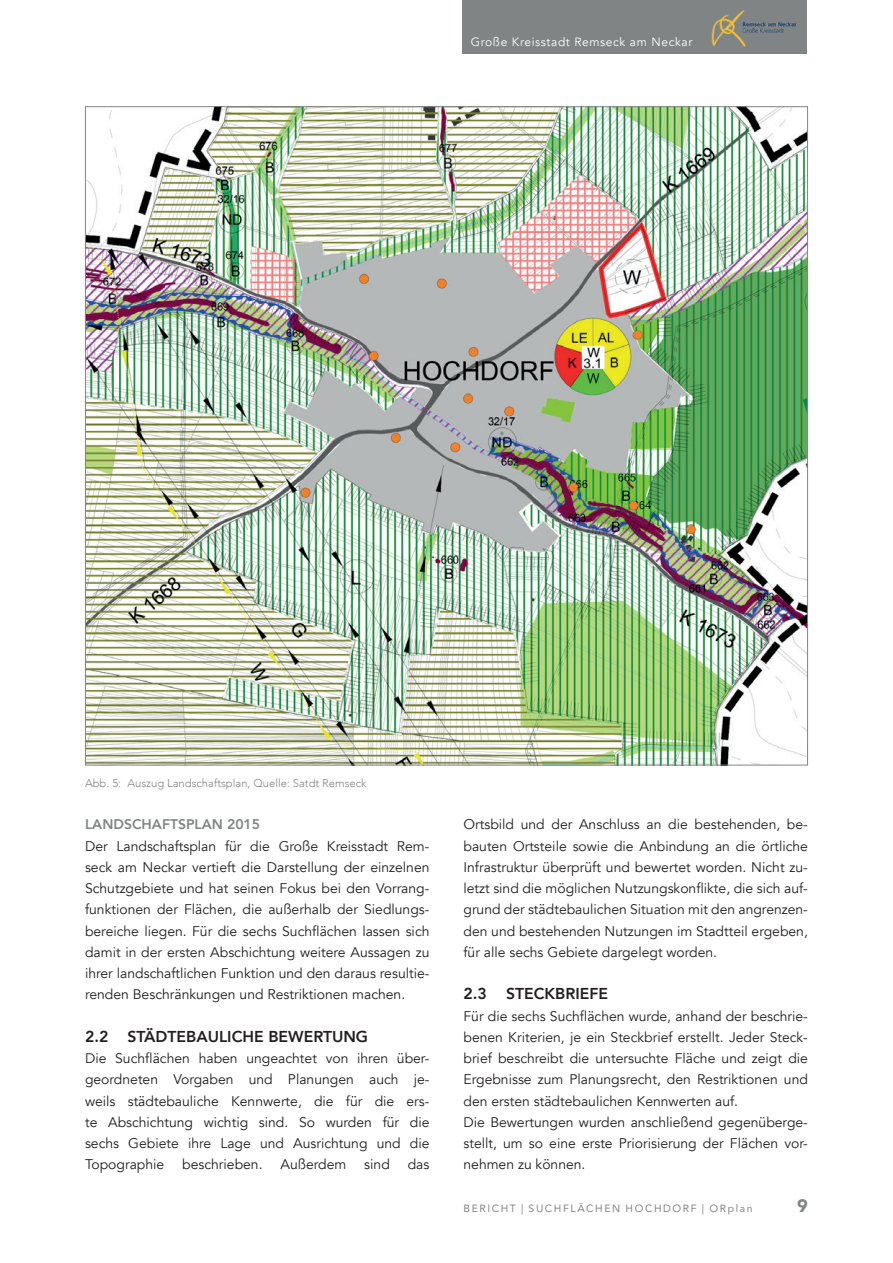
<style>
.page{position:relative;width:893px;height:1263px;background:#fff}
.page>*{position:absolute;margin:0;border:0;box-sizing:border-box;transform-origin:0 0}
.t1{font:900 18px "Avenir";color:#818485}
.t2{font:800 15.75px "Avenir";color:#231f20}
.t3{font:13.95px/21.3px "Avenir";color:#231f20;text-align:justify}
.t4{font:800 13.95px "Avenir";color:#818485}
.t5{font:12px "Avenir";letter-spacing:.05em;color:#fff}
.t6{font:300 11.25px "Avenir";color:#818485}
.t7{font:10.5px "Avenir";letter-spacing:.15em;color:#818485}
</style>
<div class="page">
<div style="left:462px;top:0;width:345px;height:54px;background:#818485"></div>
<img style="left:711px;top:10px;width:86px;height:37px">
<img style="left:87px;top:108px;width:719px;height:655px">
<p class="t5" style="left:471px;top:34px;width:223px">Große Kreisstadt Remseck am Neckar</p>
<p class="t6" style="left:85px;top:776px;width:283px">Abb. 5: Auszug Landschaftsplan, Quelle: Satdt Remseck</p>
<p class="t4" style="left:85px;top:813px;width:177px">LANDSCHAFTSPLAN 2015</p>
<p class="t3" style="left:85px;top:835px;width:346px">Der Landschaftsplan für die Große Kreisstadt Rem&shy;seck am Neckar vertieft die Darstellung der einzelnen Schutzgebiete und hat seinen Fokus bei den Vorrang&shy;funktionen der Flächen, die außerhalb der Siedlungs&shy;bereiche liegen. Für die sechs Suchflächen lassen sich damit in der ersten Abschichtung weitere Aussagen zu ihrer landschaftlichen Funktion und den daraus resultie&shy;renden Beschränkungen und Restriktionen machen.</p>
<p class="t2" style="left:85px;top:1024px;width:285px">2.2 STÄDTEBAULICHE BEWERTUNG</p>
<p class="t3" style="left:85px;top:1048px;width:346px">Die Suchflächen haben ungeachtet von ihren über&shy;geordneten Vorgaben und Planungen auch je&shy;weils städtebauliche Kennwerte, die für die ers&shy;te Abschichtung wichtig sind. So wurden für die sechs Gebiete ihre Lage und Ausrichtung und die Topographie</p>
<p class="t3" style="left:182px;top:1154px;width:82px">beschrieben.</p>
<p class="t3" style="left:280px;top:1154px;width:67px">Außerdem</p>
<p class="t3" style="left:364px;top:1154px;width:27px">sind</p>
<p class="t3" style="left:408px;top:1154px;width:23px">das</p>
<p class="t3" style="left:463px;top:814px;width:346px">Ortsbild und der Anschluss an die bestehenden, be&shy;bauten Ortsteile sowie die Anbindung an die örtliche Infrastruktur überprüft und bewertet worden. Nicht zu&shy;letzt sind die möglichen Nutzungskonflikte, die sich auf&shy;grund der städtebaulichen Situation mit den angrenzen&shy;den und bestehenden Nutzungen im Stadtteil ergeben, für alle sechs Gebiete dargelegt worden.</p>
<p class="t2" style="left:463px;top:981px;width:146px">2.3 STECKBRIEFE</p>
<p class="t3" style="left:463px;top:1005px;width:346px;text-align:left">Für die sechs Suchflächen wurde, anhand der beschrie&shy;benen Kriterien, je ein Steckbrief erstellt. Jeder Steck&shy;brief beschreibt die untersuchte Fläche und zeigt die Ergebnisse zum Planungsrecht, den Restriktionen und den ersten städtebaulichen Kennwerten auf.<br>Die Bewertungen wurden anschließend gegenüberge&shy;stellt, um so eine erste Priorisierung der Flächen vor&shy;nehmen zu können.</p>
<p class="t7" style="left:463px;top:1200px;width:291px">BERICHT | SUCHFLÄCHEN HOCHDORF | ORplan</p>
<p class="t1" style="left:797px;top:1190px;width:12px">9</p>
</div>
